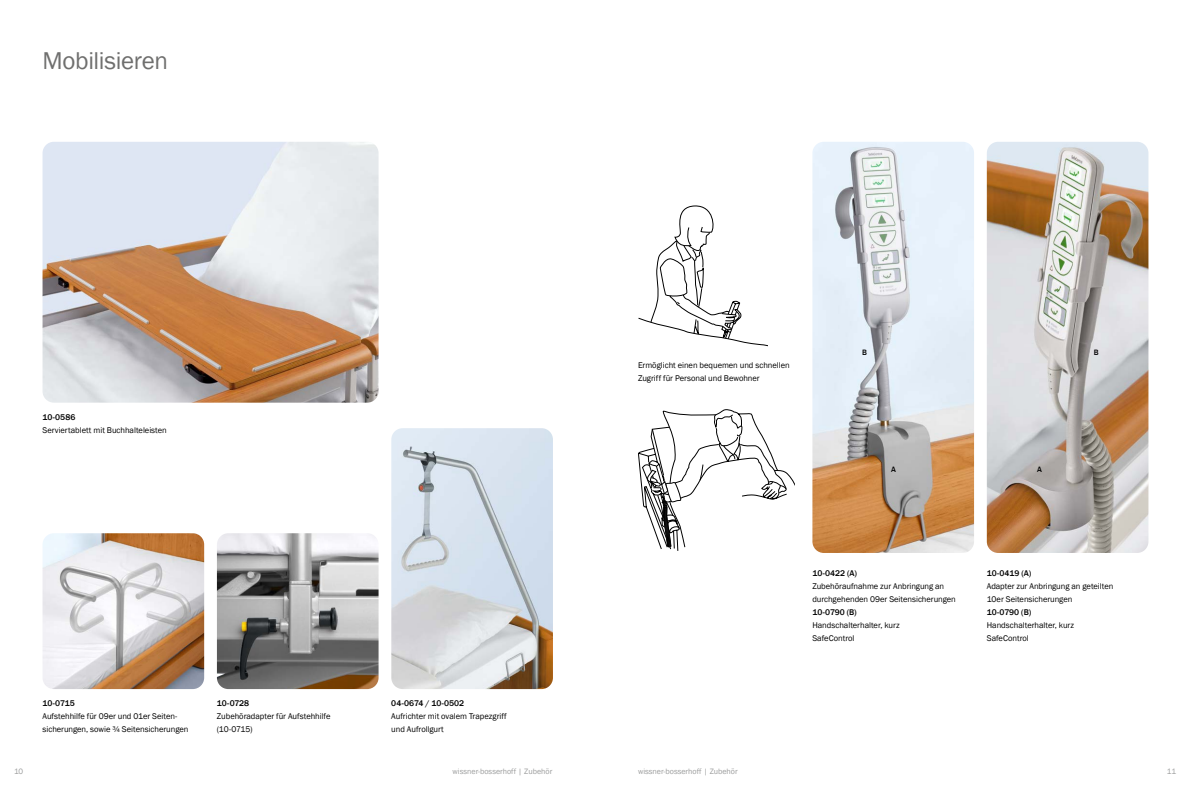
<style>
.page{position:relative;width:1191px;height:794px;background:#fff}
.page>*{position:absolute;margin:0;border:0;box-sizing:border-box;transform-origin:0 0}
.t1{font:25px "Franklin Gothic";letter-spacing:-.015em;color:#6f6f6e}
.t2{font:8.5px/13px "Franklin Gothic";letter-spacing:-.005em;color:#000}
.t3{font:500 8.5px "Franklin Gothic";letter-spacing:-.005em;color:#000}
.t4{font:8px "Franklin Gothic";color:#9c9d9d}
.t5{font:500 8px "Franklin Gothic";color:#000}
</style>
<div class="page">
<img style="left:391px;top:428px;width:162px;height:261px">
<img style="left:812px;top:142px;width:162px;height:411px">
<img style="left:986px;top:142px;width:162px;height:411px">
<img style="left:43px;top:142px;width:335px;height:261px">
<img style="left:43px;top:533px;width:161px;height:156px">
<img style="left:217px;top:533px;width:161px;height:156px">
<svg style="left:638px;top:409px;width:157px;height:142px"></svg>
<svg style="left:638px;top:206px;width:130px;height:141px"></svg>
<h1 class="t1" style="left:43px;top:45px;width:127px">Mobilisieren</h1>
<p class="t3" style="left:43px;top:411px;width:34px">10-0586</p>
<p class="t2" style="left:43px;top:423px;width:126px">Serviertablett mit Buchhalteleisten</p>
<p class="t3" style="left:43px;top:697px;width:34px">10-0715</p>
<p class="t2" style="left:43px;top:709px;width:147px">Aufstehhilfe für 09er und 01er Seiten&shy;sicherungen, sowie ¾ Seitensicherungen</p>
<p class="t3" style="left:217px;top:697px;width:34px">10-0728</p>
<p class="t2" style="left:217px;top:709px;width:115px">Zubehöradapter für Aufstehhilfe (10-0715)</p>
<p class="t3" style="left:391px;top:697px;width:74px">04-0674 / 10-0502</p>
<p class="t2" style="left:391px;top:709px;width:117px">Aufrichter mit ovalem Trapezgriff und Aufrollgurt</p>
<p class="t2" style="left:638px;top:358px;width:153px">Ermöglicht einen bequemen und schnellen<br>Zugriff für Personal und Bewohner</p>
<p class="t5" style="left:862px;top:347px;width:6px">B</p>
<p class="t5" style="left:891px;top:464px;width:6px">A</p>
<p class="t5" style="left:1037px;top:464px;width:6px">A</p>
<p class="t5" style="left:1093px;top:347px;width:6px">B</p>
<p class="t3" style="left:812px;top:567px;width:46px">10-0422 (A)</p>
<p class="t2" style="left:812px;top:579px;width:145px">Zubehöraufnahme zur Anbringung an durchgehenden 09er Seitensicherungen</p>
<p class="t3" style="left:812px;top:606px;width:46px">10-0790 (B)</p>
<p class="t2" style="left:812px;top:618px;width:89px">Handschalterhalter, kurz<br>SafeControl</p>
<p class="t3" style="left:986px;top:567px;width:46px">10-0419 (A)</p>
<p class="t2" style="left:986px;top:579px;width:128px">Adapter zur Anbringung an geteilten<br>10er Seitensicherungen</p>
<p class="t3" style="left:986px;top:606px;width:46px">10-0790 (B)</p>
<p class="t2" style="left:986px;top:618px;width:89px">Handschalterhalter, kurz<br>SafeControl</p>
<p class="t4" style="left:14px;top:766px;width:11px">10</p>
<p class="t4" style="left:452px;top:766px;width:101px">wissner-bosserhoff | Zubehör</p>
<p class="t4" style="left:638px;top:766px;width:101px">wissner-bosserhoff | Zubehör</p>
<p class="t4" style="left:1166px;top:766px;width:11px">11</p>
</div>
